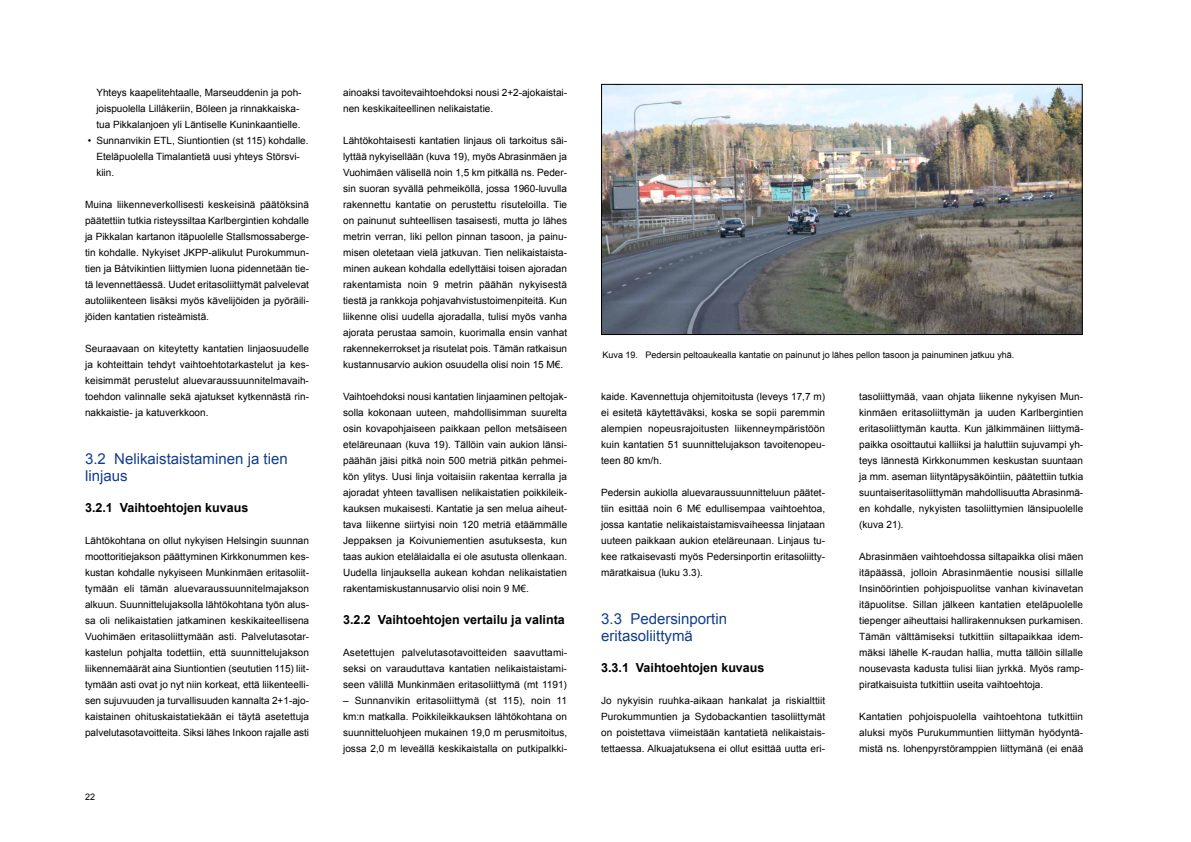
<style>
.page{position:relative;width:1191px;height:842px;background:#fff}
.page>*{position:absolute;margin:0;border:0;box-sizing:border-box;transform-origin:0 0}
.t1{font:15px/17px "Arial";color:#123e8b}
.t2{font:700 12.5px "Arial";color:#000}
.t3{font:10px/16px "Arial";color:#000;text-align:justify}
.t4{font:9px "Arial";color:#000}
</style>
<div class="page">
<img style="left:603px;top:86px;width:477px;height:247px">
<div style="left:601px;top:84px;width:481px;height:251px;border:1px solid #000"></div>
<p class="t3" style="left:96px;top:85px;width:207px;text-align:left">Yhteys kaapelitehtaalle, Marseuddenin ja poh&shy;joispuolella Lillåkeriin, Böleen ja rinnakkaiska&shy;tua Pikkalanjoen yli Läntiselle Kuninkaantielle.</p>
<p class="t3" style="left:96px;top:133px;width:214px;text-align:left;text-indent:-8px">• Sunnanvikin ETL, Siuntiontien (st 115) kohdalle.<br>Eteläpuolella Timalantietä uusi yhteys Störsvi&shy;kiin.</p>
<p class="t3" style="left:85px;top:197px;width:225px">Muina liikenneverkollisesti keskeisinä päätöksinä päätettiin tutkia risteyssiltaa Karlbergintien kohdalle ja Pikkalan kartanon itäpuolelle Stallsmossaberge&shy;tin kohdalle. Nykyiset JKPP-alikulut Purokummun&shy;tien ja Båtvikintien liittymien luona pidennetään tie&shy;tä levennettäessä. Uudet eritasoliittymät palvelevat autoliikenteen lisäksi myös kävelijöiden ja pyöräili&shy;jöiden kantatien risteämistä.</p>
<p class="t3" style="left:85px;top:341px;width:225px">Seuraavaan on kiteytetty kantatien linjaosuudelle ja kohteittain tehdyt vaihtoehtotarkastelut ja kes&shy;keisimmät perustelut aluevaraussuunnitelmavaih&shy;toehdon valinnalle sekä ajatukset kytkennästä rin&shy;nakkaistie- ja katuverkkoon.</p>
<h1 class="t1" style="left:85px;top:451px;width:204px">3.2 Nelikaistaistaminen ja tien linjaus</h1>
<p class="t2" style="left:85px;top:500px;width:165px">3.2.1 Vaihtoehtojen kuvaus</p>
<p class="t3" style="left:85px;top:533px;width:226px">Lähtökohtana on ollut nykyisen Helsingin suunnan moottoritiejakson päättyminen Kirkkonummen kes&shy;kustan kohdalle nykyiseen Munkinmäen eritasoliit&shy;tymään eli tämän aluevaraussuunnitelmajakson alkuun. Suunnittelujaksolla lähtökohtana työn alus&shy;sa oli nelikaistatien jatkaminen keskikaiteellisena Vuohimäen eritasoliittymään asti. Palvelutasotar&shy;kastelun pohjalta todettiin, että suunnittelujakson liikennemäärät aina Siuntiontien (seututien 115) liit&shy;tymään asti ovat jo nyt niin korkeat, että liikenteelli&shy;sen sujuvuuden ja turvallisuuden kannalta 2+1-ajo&shy;kaistainen ohituskaistatiekään ei täytä asetettuja palvelutasotavoitteita. Siksi lähes Inkoon rajalle asti</p>
<p class="t4" style="left:85px;top:791px;width:12px">22</p>
<p class="t3" style="left:343px;top:85px;width:225px">ainoaksi tavoitevaihtoehdoksi nousi 2+2-ajokaistai&shy;nen keskikaiteellinen nelikaistatie.</p>
<p class="t3" style="left:343px;top:133px;width:226px">Lähtökohtaisesti kantatien linjaus oli tarkoitus säi&shy;lyttää nykyisellään (kuva 19), myös Abrasinmäen ja Vuohimäen välisellä noin 1,5 km pitkällä ns. Peder&shy;sin suoran syvällä pehmeiköllä, jossa 1960-luvulla rakennettu kantatie on perustettu risuteloilla. Tie on painunut suhteellisen tasaisesti, mutta jo lähes metrin verran, liki pellon pinnan tasoon, ja painu&shy;misen oletetaan vielä jatkuvan. Tien nelikaistaista&shy;minen aukean kohdalla edellyttäisi toisen ajoradan rakentamista noin 9 metrin päähän nykyisestä tiestä ja rankkoja pohjavahvistustoimenpiteitä. Kun liikenne olisi uudella ajoradalla, tulisi myös vanha ajorata perustaa samoin, kuorimalla ensin vanhat rakennekerrokset ja risutelat pois. Tämän ratkaisun kustannusarvio aukion osuudella olisi noin 15 M€.</p>
<p class="t3" style="left:343px;top:389px;width:226px">Vaihtoehdoksi nousi kantatien linjaaminen peltojak&shy;solla kokonaan uuteen, mahdollisimman suurelta osin kovapohjaiseen paikkaan pellon metsäiseen eteläreunaan (kuva 19). Tällöin vain aukion länsi&shy;päähän jäisi pitkä noin 500 metriä pitkän pehmei&shy;kön ylitys. Uusi linja voitaisiin rakentaa kerralla ja ajoradat yhteen tavallisen nelikaistatien poikkileik&shy;kauksen mukaisesti. Kantatie ja sen melua aiheut&shy;tava liikenne siirtyisi noin 120 metriä etäämmälle Jeppaksen ja Koivuniementien asutuksesta, kun taas aukion etelälaidalla ei ole asutusta ollenkaan.<br>Uudella linjauksella aukean kohdan nelikaistatien rakentamiskustannusarvio olisi noin 9 M€.</p>
<p class="t2" style="left:343px;top:612px;width:223px">3.2.2 Vaihtoehtojen vertailu ja valinta</p>
<p class="t3" style="left:343px;top:645px;width:226px">Asetettujen palvelutasotavoitteiden saavuttami&shy;seksi on varauduttava kantatien nelikaistaistami&shy;seen välillä Munkinmäen eritasoliittymä (mt 1191)</p>
<p class="t3" style="left:343px;top:693px;width:225px">– Sunnanvikin eritasoliittymä (st 115), noin 11 km:n matkalla. Poikkileikkauksen lähtökohtana on suunnitteluohjeen mukainen 19,0 m perusmitoitus, jossa 2,0 m leveällä keskikaistalla on putkipalkki-</p>
<p class="t4" style="left:602px;top:349px;width:413px">Kuva 19. Pedersin peltoaukealla kantatie on painunut jo lähes pellon tasoon ja painuminen jatkuu yhä.</p>
<p class="t3" style="left:601px;top:389px;width:225px">kaide. Kavennettuja ohjemitoitusta (leveys 17,7 m) ei esitetä käytettäväksi, koska se sopii paremmin alempien nopeusrajoitusten liikenneympäristöön kuin kantatien 51 suunnittelujakson tavoitenopeu&shy;teen 80 km/h.</p>
<p class="t3" style="left:601px;top:485px;width:226px">Pedersin aukiolla aluevaraussuunnitteluun päätet&shy;tiin esittää noin 6 M€ edullisempaa vaihtoehtoa, jossa kantatie nelikaistaistamisvaiheessa linjataan uuteen paikkaan aukion eteläreunaan. Linjaus tu&shy;kee ratkaisevasti myös Pedersinportin eritasoliitty&shy;märatkaisua (luku 3.3).</p>
<h1 class="t1" style="left:601px;top:611px;width:127px">3.3 Pedersinportin eritasoliittymä</h1>
<p class="t2" style="left:601px;top:660px;width:165px">3.3.1 Vaihtoehtojen kuvaus</p>
<p class="t3" style="left:601px;top:693px;width:226px">Jo nykyisin ruuhka-aikaan hankalat ja riskialttiit Purokummuntien ja Sydobackantien tasoliittymät on poistettava viimeistään kantatietä nelikaistais&shy;tettaessa. Alkuajatuksena ei ollut esittää uutta eri-</p>
<p class="t3" style="left:859px;top:389px;width:226px">tasoliittymää, vaan ohjata liikenne nykyisen Mun&shy;kinmäen eritasoliittymän ja uuden Karlbergintien eritasoliittymän kautta. Kun jälkimmäinen liittymä&shy;paikka osoittautui kalliiksi ja haluttiin sujuvampi yh&shy;teys lännestä Kirkkonummen keskustan suuntaan ja mm. aseman liityntäpysäköintiin, päätettiin tutkia suuntaiseritasoliittymän mahdollisuutta Abrasinmä&shy;en kohdalle, nykyisten tasoliittymien länsipuolelle (kuva 21).</p>
<p class="t3" style="left:859px;top:549px;width:226px">Abrasinmäen vaihtoehdossa siltapaikka olisi mäen itäpäässä, jolloin Abrasinmäentie nousisi sillalle Insinöörintien pohjoispuolitse vanhan kivinavetan itäpuolitse. Sillan jälkeen kantatien eteläpuolelle tiepenger aiheuttaisi hallirakennuksen purkamisen.<br>Tämän välttämiseksi tutkittiin siltapaikkaa idem&shy;mäksi lähelle K-raudan hallia, mutta tällöin sillalle nousevasta kadusta tulisi liian jyrkkä. Myös ramp&shy;piratkaisuista tutkittiin useita vaihtoehtoja.</p>
<p class="t3" style="left:859px;top:709px;width:226px">Kantatien pohjoispuolella vaihtoehtona tutkittiin aluksi myös Purukummuntien liittymän hyödyntä&shy;mistä ns. lohenpyrstöramppien liittymänä (ei enää</p>
</div>
